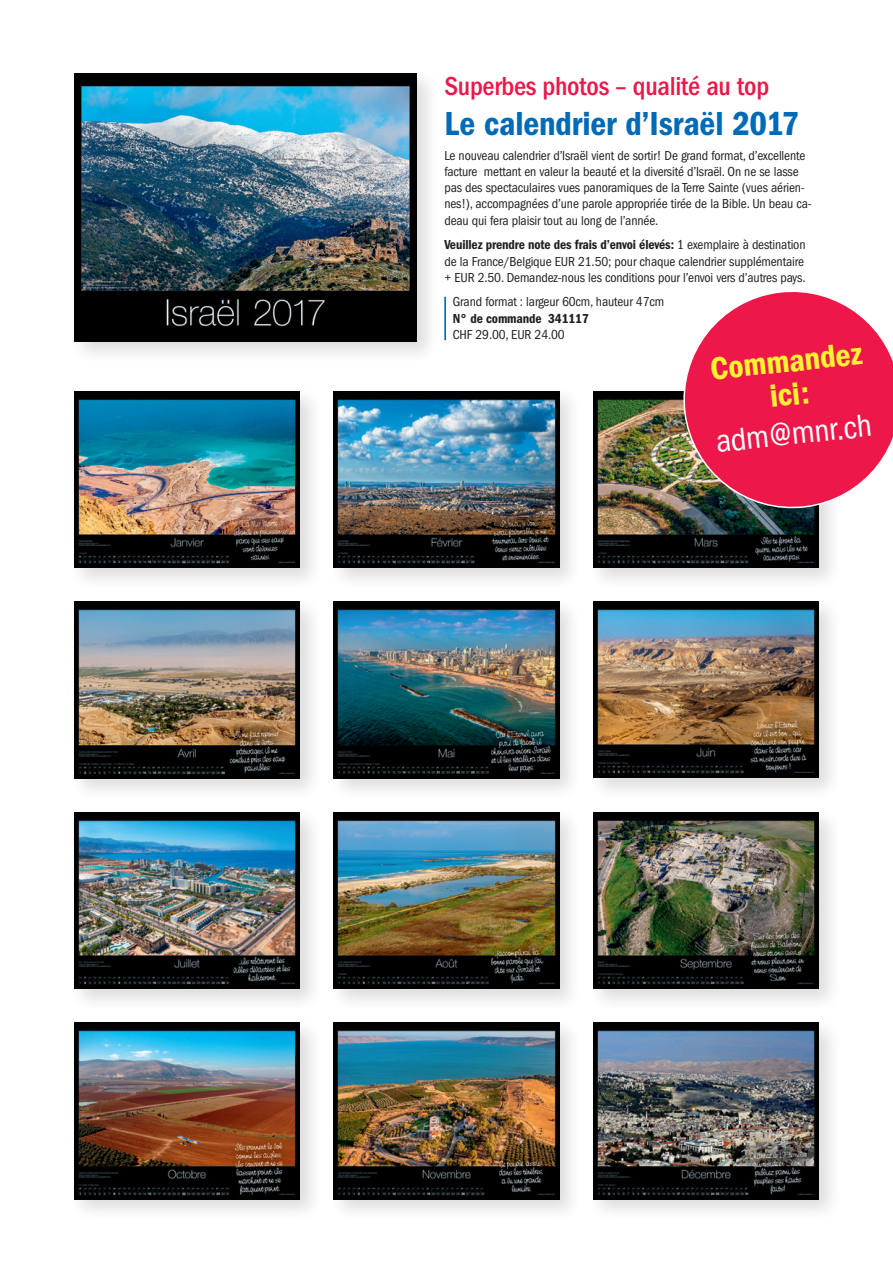
<style>
.page{position:relative;width:893px;height:1263px;background:#fff}
.page>*{position:absolute;margin:0;border:0;box-sizing:border-box;transform-origin:0 0}
.t1{font:600 condensed 34.5px "Franklin Gothic";letter-spacing:-.005em;color:#016ab6}
.t2{font:600 condensed 33px/33px "Franklin Gothic";color:#fff333;text-align:center}
.t3{font:condensed 33px "Franklin Gothic";color:#fff}
.t4{font:500 condensed 27px "Franklin Gothic";letter-spacing:-.01em;color:#ed1749}
.t5{font:condensed 13.5px/16.2px "Franklin Gothic";letter-spacing:-.01em;color:#231f20}
.t6{font:600 condensed 13.5px "Franklin Gothic";letter-spacing:-.01em;color:#231f20}
.s1{font-weight:600}
</style>
<div class="page">
<div style="left:69px;top:68px;width:371px;height:297px;background:#231f20;opacity:.15"></div>
<img style="left:74px;top:73px;width:343px;height:268px">
<div style="left:69px;top:386px;width:254px;height:205px;background:#231f20;opacity:.15"></div>
<img style="left:74px;top:391px;width:226px;height:177px">
<div style="left:69px;top:597px;width:254px;height:204px;background:#231f20;opacity:.15"></div>
<img style="left:74px;top:602px;width:226px;height:176px">
<div style="left:69px;top:807px;width:254px;height:205px;background:#231f20;opacity:.15"></div>
<img style="left:74px;top:812px;width:226px;height:177px">
<div style="left:69px;top:1018px;width:254px;height:204px;background:#231f20;opacity:.15"></div>
<img style="left:74px;top:1023px;width:226px;height:176px">
<div style="left:329px;top:386px;width:253px;height:205px;background:#231f20;opacity:.15"></div>
<img style="left:334px;top:391px;width:225px;height:177px">
<div style="left:329px;top:597px;width:253px;height:204px;background:#231f20;opacity:.15"></div>
<img style="left:334px;top:602px;width:225px;height:176px">
<div style="left:329px;top:807px;width:253px;height:205px;background:#231f20;opacity:.15"></div>
<img style="left:334px;top:812px;width:225px;height:177px">
<div style="left:329px;top:1018px;width:253px;height:204px;background:#231f20;opacity:.15"></div>
<img style="left:334px;top:1023px;width:225px;height:176px">
<div style="left:588px;top:386px;width:254px;height:205px;background:#231f20;opacity:.15"></div>
<img style="left:593px;top:391px;width:226px;height:177px">
<div style="left:588px;top:596px;width:254px;height:205px;background:#231f20;opacity:.15"></div>
<img style="left:593px;top:601px;width:225px;height:177px">
<div style="left:588px;top:807px;width:254px;height:205px;background:#231f20;opacity:.15"></div>
<img style="left:593px;top:812px;width:225px;height:177px">
<div style="left:588px;top:1018px;width:254px;height:204px;background:#231f20;opacity:.15"></div>
<img style="left:593px;top:1023px;width:225px;height:176px">
<hr style="left:444px;top:297px;width:2px;height:43px;background:#016ab6">
<svg style="left:678px;top:292px;width:215px;height:222px"></svg>
<h3 class="t4" style="left:444px;top:70px;width:326px">Superbes photos – qualité au top</h3>
<h1 class="t1" style="left:444px;top:104px;width:357px">Le calendrier d’Israël 2017</h1>
<p class="t5" style="left:444px;top:147px;width:369px">Le nouveau calendrier d’Israël vient de sortir! De grand format, d’excellente facture mettant en valeur la beauté et la diversité d’Israël. On ne se lasse pas des spectaculaires vues panoramiques de la Terre Sainte (vues aérien&shy;nes!), accompagnées d’une parole appropriée tirée de la Bible. Un beau ca&shy;deau qui fera plaisir tout au long de l’année.</p>
<p class="t5" style="left:444px;top:237px;width:363px;text-align:justify"><span class="s1">Veuillez prendre note des frais d’envoi élevés:</span> 1 exemplaire à destination de la France/Belgique EUR 21.50; pour chaque calendrier supplémentaire + EUR 2.50. Demandez-nous les conditions pour l’envoi vers d’autres pays.</p>
<p class="t5" style="left:453px;top:294px;width:213px">Grand format : largeur 60cm, hauteur 47cm</p>
<p class="t6" style="left:453px;top:310px;width:138px">N° de commande 341117</p>
<p class="t5" style="left:453px;top:326px;width:113px">CHF 29.00, EUR 24.00</p>
<h2 class="t2" style="left:709px;top:353px;width:154px;rotate:-6deg">Commandez ici:</h2>
<h2 class="t3" style="left:714px;top:423px;width:158px;rotate:-6deg">adm@mnr.ch</h2>
</div>
